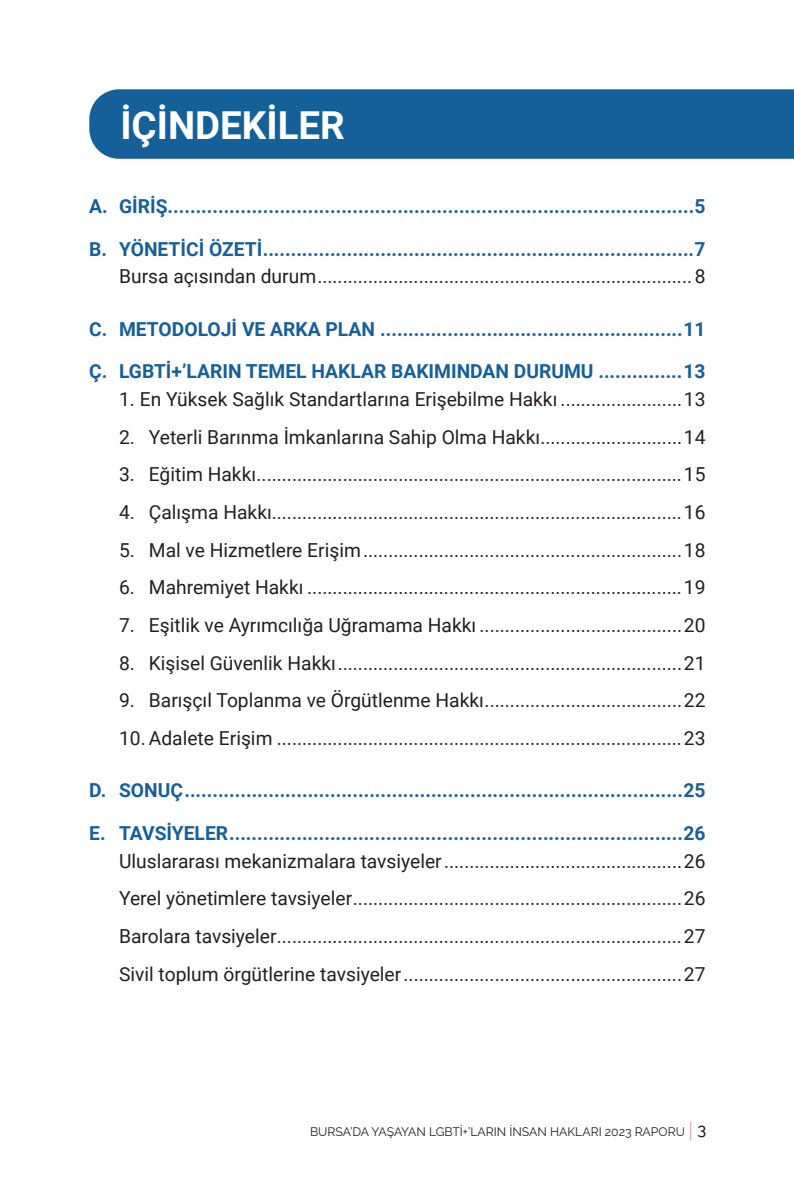
<style>
.page{position:relative;width:794px;height:1191px;background:#fff}
.page>*{position:absolute;margin:0;border:0;box-sizing:border-box;transform-origin:0 0}
.t1{font:700 38.5px "Roboto";color:#fff}
.t2{font:19.25px "Roboto";color:#231f20}
.t3{font:700 19.25px "Roboto";color:#156099}
.t4{font:12.25px "Raleway";color:#231f20}
.s1{font-weight:300;font-size:21px;color:#d293a1}
.s2{font-weight:500;font-size:16.28px}
</style>
<div class="page">
<div style="left:89px;top:89px;width:705px;height:70px;background:#156099"></div>
<p class="t1" style="left:120px;top:98px;width:226px">İÇİNDEKİLER</p>
<p class="t3" style="left:89px;top:193px;width:618px">A. GİRİŞ..............................................................................................5</p>
<p class="t3" style="left:89px;top:235px;width:618px">B. YÖNETİCİ ÖZETİ.............................................................................7</p>
<p class="t2" style="left:119px;top:263px;width:588px">Bursa açısından durum..........................................................................8</p>
<p class="t3" style="left:89px;top:315px;width:618px">C. METODOLOJİ VE ARKA PLAN ......................................................11</p>
<p class="t3" style="left:89px;top:358px;width:618px">Ç. LGBTİ+’LARIN TEMEL HAKLAR BAKIMINDAN DURUMU ...............13</p>
<p class="t2" style="left:119px;top:386px;width:588px">1. En Yüksek Sağlık Standartlarına Erişebilme Hakkı ........................13</p>
<p class="t2" style="left:119px;top:423px;width:588px">2. Yeterli Barınma İmkanlarına Sahip Olma Hakkı............................14</p>
<p class="t2" style="left:119px;top:461px;width:588px">3. Eğitim Hakkı....................................................................................15</p>
<p class="t2" style="left:119px;top:499px;width:588px">4. Çalışma Hakkı.................................................................................16</p>
<p class="t2" style="left:119px;top:536px;width:588px">5. Mal ve Hizmetlere Erişim...............................................................18</p>
<p class="t2" style="left:119px;top:574px;width:588px">6. Mahremiyet Hakkı ..........................................................................19</p>
<p class="t2" style="left:119px;top:611px;width:588px">7. Eşitlik ve Ayrımcılığa Uğramama Hakkı ........................................20</p>
<p class="t2" style="left:119px;top:649px;width:588px">8. Kişisel Güvenlik Hakkı....................................................................21</p>
<p class="t2" style="left:119px;top:687px;width:588px">9. Barışçıl Toplanma ve Örgütlenme Hakkı.......................................22</p>
<p class="t2" style="left:119px;top:724px;width:588px">10. Adalete Erişim ................................................................................23</p>
<p class="t3" style="left:89px;top:777px;width:618px">D. SONUÇ.........................................................................................25</p>
<p class="t3" style="left:89px;top:819px;width:618px">E. TAVSİYELER.................................................................................26</p>
<p class="t2" style="left:119px;top:847px;width:588px">Uluslararası mekanizmalara tavsiyeler...............................................26</p>
<p class="t2" style="left:119px;top:885px;width:588px">Yerel yönetimlere tavsiyeler.................................................................26</p>
<p class="t2" style="left:119px;top:922px;width:588px">Barolara tavsiyeler................................................................................27</p>
<p class="t2" style="left:119px;top:960px;width:588px">Sivil toplum örgütlerine tavsiyeler.......................................................27</p>
<p class="t4" style="left:310px;top:1124px;width:398px">BURSA’DA YAŞAYAN LGBTİ+’LARIN İNSAN HAKLARI 2023 RAPORU <span class="s1">|</span> <span class="s2">3</span></p>
</div>
